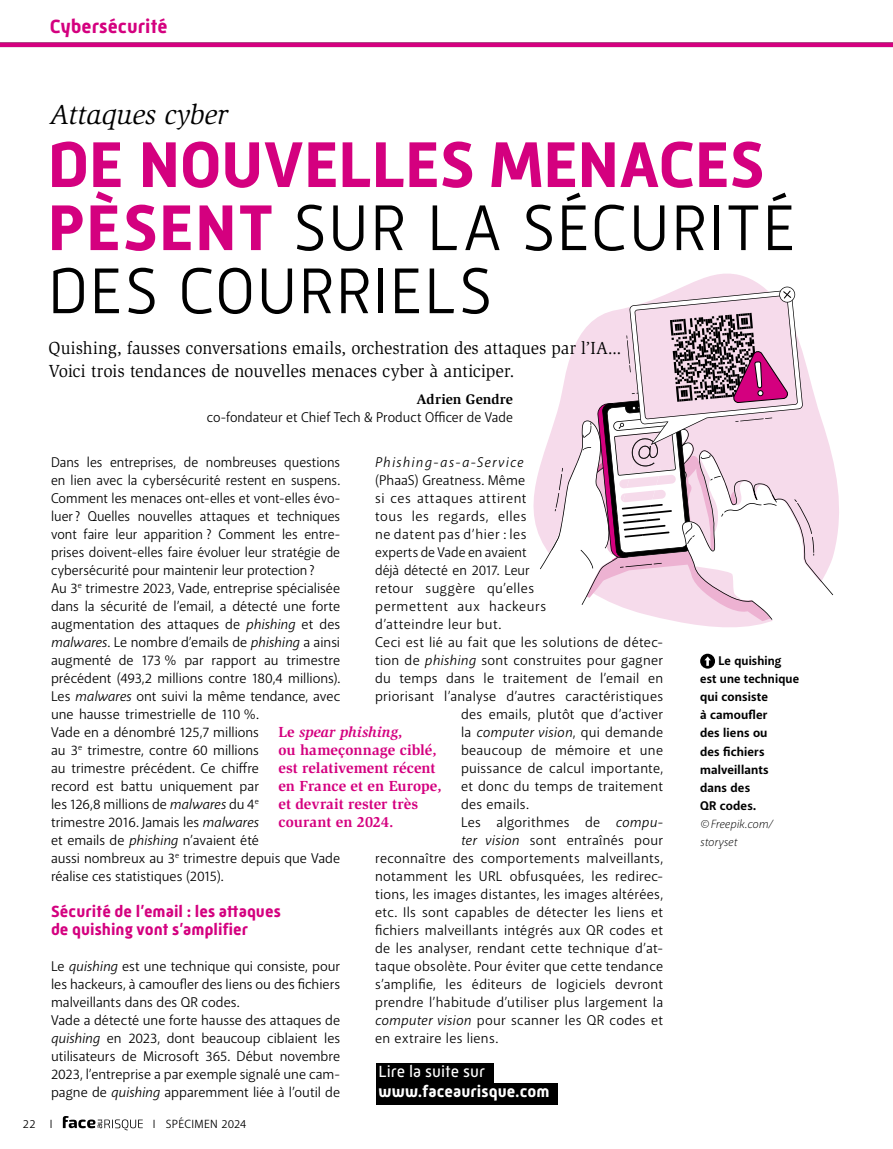
<style>
.page{position:relative;width:893px;height:1149px;background:#fff}
.page>*{position:absolute;margin:0;border:0;box-sizing:border-box;transform-origin:0 0}
.t1{font:300 66px/63px "Mic 32 New";letter-spacing:.01em;color:#000}
.t2{font:italic 28.5px "Slimbach Std";letter-spacing:-.01em;color:#000}
.t3{font:700 19.5px "Mic 32 New";letter-spacing:.005em;color:#d4007f}
.t4{font:18px/22.5px "Slimbach Std";color:#000;scale:.95 1}
.t5{font:700 16.5px/18px "Mic 32 New";letter-spacing:.005em;color:#d4007f}
.t6{font:700 16.5px "Mic 32 New";letter-spacing:.005em;color:#fff}
.t7{font:16.5px "Mic 32 New";letter-spacing:.005em;color:#fff}
.t8{font:700 15px/18px "Slimbach Std";color:#d4007f}
.t9{font:14.25px/18px "Akagi Pro";letter-spacing:.005em;color:#000}
.t10{font:14.25px "Akagi Pro";letter-spacing:.04em;color:#000}
.t11{font:14.25px "Akagi Pro";letter-spacing:.03em;color:#000}
.t12{font:14.25px "Akagi Pro";letter-spacing:.025em;color:#000}
.t13{font:italic 14.25px "Akagi Pro";letter-spacing:.02em;color:#000}
.t14{font:italic 14.25px "Akagi Pro";letter-spacing:.08em;color:#000}
.t15{font:700 14.25px "Slimbach Std";color:#000}
.t16{font:700 12.75px/18px "Akagi Pro";letter-spacing:.01em;color:#000}
.t17{font:italic 300 12px/18px "Akagi Pro";letter-spacing:.005em;color:#000}
.t18{font:12px "Akagi Pro";letter-spacing:.02em;color:#000}
.s1{font-weight:700;color:#d4007f}
.s2{font-style:italic}
.s3{font-style:normal}
</style>
<div class="page">
<svg style="left:533px;top:273px;width:306px;height:269px"></svg>
<svg style="left:536px;top:286px;width:300px;height:342px"></svg>
<svg style="left:700px;top:653px;width:15px;height:15px"></svg>
<svg style="left:704px;top:656px;width:7px;height:9px"></svg>
<div style="left:376px;top:1063px;width:118px;height:21px;background:#000"></div>
<div style="left:376px;top:1082px;width:182px;height:22px;background:#000"></div>
<svg style="left:63px;top:1116px;width:80px;height:14px"></svg>
<hr style="left:0;top:43px;width:893px;height:4px;background:#d4007f">
<h3 class="t3" style="left:50px;top:15px;width:119px">Cybersécurité</h3>
<h2 class="t2" style="left:49px;top:99px;width:180px">Attaques cyber</h2>
<h1 class="t1" style="left:47px;top:133px;width:751px"><span class="s1">DE NOUVELLES MENACES<br>PÈSENT</span> SUR LA SÉCURITÉ<br>DES COURRIELS</h1>
<p class="t4" style="left:48px;top:337px;width:605px">Quishing, fausses conversations emails, orchestration des attaques par l’IA...<br>Voici trois tendances de nouvelles menaces cyber à anticiper.</p>
<p class="t15" style="left:416px;top:390px;width:98px">Adrien Gendre</p>
<p class="t9" style="left:207px;top:408px;width:308px">co-fondateur et Chief Tech &amp; Product Officer de Vade</p>
<p class="t9" style="left:51px;top:453px;width:291px">Dans les entreprises, de nombreuses questions en lien avec la cybersécurité restent en suspens.<br>Comment les menaces ont-elles et vont-elles évo&shy;luer ? Quelles nouvelles attaques et techniques vont faire leur apparition ? Comment les entre&shy;prises doivent-elles faire évoluer leur stratégie de cybersécurité pour maintenir leur protection ?<br>Au 3<sup>e</sup> trimestre 2023, Vade, entreprise spécialisée dans la sécurité de l’email, a détecté une forte augmentation des attaques de <span class="s2">phishing</span> et des <span class="s2">malwares</span>. Le nombre d’emails de <span class="s2">phishing</span> a ainsi augmenté de 173 % par rapport au trimestre précédent (493,2 millions contre 180,4 millions).<br>Les <span class="s2">malwares</span> ont suivi la même tendance, avec une hausse trimestrielle de 110 %.<br>Vade en a dénombré 125,7 millions<br>au 3<sup>e</sup> trimestre, contre 60 millions<br>au trimestre précédent. Ce chiffre<br>record est battu uniquement par<br>les 126,8 millions de <span class="s2">malwares</span> du 4<sup>e<br></sup>trimestre 2016. Jamais les <span class="s2">malwares<br></span>et emails de <span class="s2">phishing</span> n’avaient été<br>aussi nombreux au 3<sup>e</sup> trimestre depuis que Vade réalise ces statistiques (2015).</p>
<p class="t5" style="left:51px;top:902px;width:231px">Sécurité de l’email : les attaques de quishing vont s’amplifier</p>
<p class="t9" style="left:51px;top:957px;width:291px">Le <span class="s2">quishing</span> est une technique qui consiste, pour les hackeurs, à camoufler des liens ou des fichiers malveillants dans des QR codes.<br>Vade a détecté une forte hausse des attaques de <span class="s2">quishing</span> en 2023, dont beaucoup ciblaient les utilisateurs de Microsoft 365. Début novembre 2023, l’entreprise a par exemple signalé une cam&shy;pagne de <span class="s2">quishing</span> apparemment liée à l’outil de</p>
<p class="t14" style="left:375px;top:453px;width:150px">Phishing-as-a-Service</p>
<p class="t9" style="left:375px;top:471px;width:152px">(PhaaS) Greatness. Même</p>
<p class="t10" style="left:375px;top:489px;width:153px">si ces attaques attirent</p>
<p class="t10" style="left:375px;top:507px;width:153px">tous les regards, elles</p>
<p class="t10" style="left:375px;top:525px;width:153px">ne datent pas d’hier : les</p>
<p class="t9" style="left:375px;top:543px;width:153px">experts de Vade en avaient</p>
<p class="t9" style="left:375px;top:561px;width:156px">déjà détecté en 2017. Leur</p>
<p class="t11" style="left:375px;top:579px;width:161px">retour suggère qu’elles</p>
<p class="t10" style="left:375px;top:597px;width:172px">permettent aux hackeurs</p>
<p class="t11" style="left:375px;top:615px;width:128px">d’atteindre leur but.</p>
<p class="t9" style="left:375px;top:633px;width:290px">Ceci est lié au fait que les solutions de détec-</p>
<p class="t9" style="left:375px;top:651px;width:289px">tion de <span class="s2">phishing</span> sont construites pour gagner</p>
<p class="t9" style="left:375px;top:669px;width:290px">du temps dans le traitement de l’email en</p>
<p class="t9" style="left:375px;top:687px;width:290px">priorisant l’analyse d’autres caractéristiques</p>
<p class="t9" style="left:461px;top:705px;width:204px">des emails, plutôt que d’activer</p>
<p class="t13" style="left:461px;top:723px;width:204px"><span class="s3">la</span> computer vision<span class="s3">, qui demande</span></p>
<p class="t9" style="left:461px;top:741px;width:204px">beaucoup de mémoire et une</p>
<p class="t9" style="left:461px;top:759px;width:204px">puissance de calcul importante,</p>
<p class="t9" style="left:461px;top:777px;width:204px">et donc du temps de traitement</p>
<p class="t9" style="left:461px;top:795px;width:69px">des emails.</p>
<p class="t9" style="left:461px;top:813px;width:204px">Les algorithmes de <span class="s2">compu-</span></p>
<p class="t9" style="left:461px;top:831px;width:204px"><span class="s2">ter vision</span> sont entraînés pour</p>
<p class="t9" style="left:375px;top:849px;width:290px">reconnaître des comportements malveillants,</p>
<p class="t9" style="left:375px;top:867px;width:290px">notamment les URL obfusquées, les redirec-</p>
<p class="t9" style="left:375px;top:885px;width:290px">tions, les images distantes, les images altérées,</p>
<p class="t9" style="left:375px;top:903px;width:289px">etc. Ils sont capables de détecter les liens et</p>
<p class="t9" style="left:375px;top:921px;width:290px">fichiers malveillants intégrés aux QR codes et</p>
<p class="t9" style="left:375px;top:939px;width:290px">de les analyser, rendant cette technique d’at-</p>
<p class="t9" style="left:375px;top:957px;width:290px">taque obsolète. Pour éviter que cette tendance</p>
<p class="t9" style="left:375px;top:975px;width:289px">s’amplifie, les éditeurs de logiciels devront</p>
<p class="t9" style="left:375px;top:993px;width:290px">prendre l’habitude d’utiliser plus largement la</p>
<p class="t12" style="left:375px;top:1011px;width:289px"><span class="s2">computer vision</span> pour scanner les QR codes et</p>
<p class="t9" style="left:375px;top:1029px;width:124px">en extraire les liens.</p>
<p class="t8" style="left:278px;top:723px;width:165px">Le <span class="s2">spear phishing</span>,<br>ou hameçonnage ciblé, est relativement récent en France et en Europe, et devrait rester très courant en 2024.</p>
<p class="t7" style="left:378px;top:1061px;width:108px">Lire la suite sur</p>
<p class="t6" style="left:378px;top:1081px;width:173px">www.faceaurisque.com</p>
<p class="t18" style="left:23px;top:1115px;width:31px">22 I</p>
<p class="t18" style="left:153px;top:1115px;width:95px">I SPÉCIMEN 2024</p>
<p class="t16" style="left:700px;top:652px;width:100px;text-indent:18px">Le quishing est une technique qui consiste<br>à camoufler<br>des liens ou<br>des fichiers malveillants<br>dans des<br>QR codes.</p>
<p class="t17" style="left:700px;top:814px;width:74px">© Freepik.com/ storyset</p>
</div>
